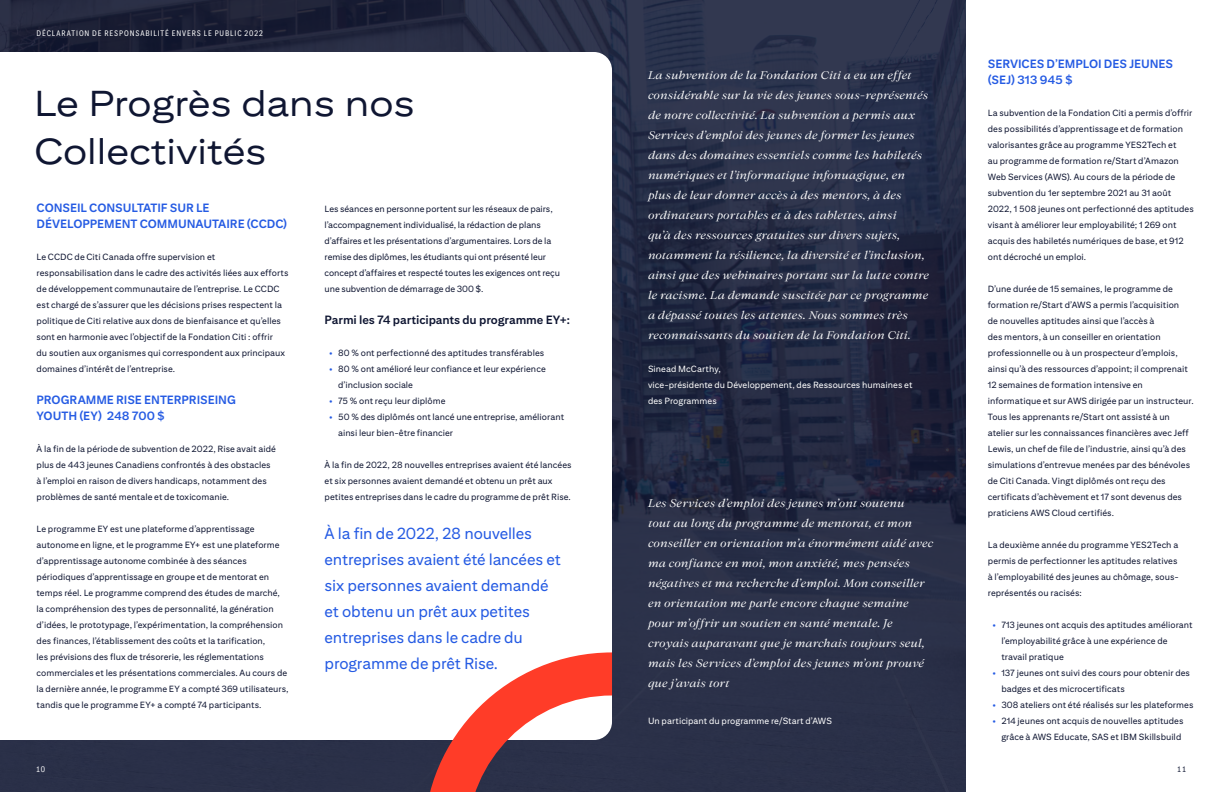
<style>
.page{position:relative;width:1224px;height:792px;background:#fff}
.page>*{position:absolute;margin:0;border:0;box-sizing:border-box;transform-origin:0 0}
.Headline_M{font:36px/48px "Citi Sans Display";color:#0f1632}
.Paragraph{font:16px/26px "Citi Sans Text";letter-spacing:-.01em;color:#255be3}
.Titles{font:700 12px/16px "Citi Sans Text";letter-spacing:-.005em;color:#255be3}
.Paragraph-2{font:700 12px/16px "Citi Sans Text";letter-spacing:-.005em;color:#255be3}
.Subheads{font:700 12px "Citi Sans Text";letter-spacing:-.005em;color:#0f1632}
.t1{font:italic 11px/20px "Citi Serif Display";letter-spacing:.005em;color:#fff}
.Paragraph-3{font:9px/16px "Citi Sans Text";letter-spacing:.005em;color:#0f1632}
.Paragraph-4{font:9px/16px "Citi Sans Text";letter-spacing:.005em;color:#fff}
.t2{font:condensed 8px "Citi Sans";letter-spacing:.11em;color:#fff}
.t3{font:condensed 8px "Citi Sans Table";color:#0f1632}
.t4{font:condensed 8px "Citi Sans Table";color:#fff}
.s1{color:#255be3}
</style>
<div class="page">
<img style="left:0;top:0;width:966px;height:792px">
<svg style="left:0;top:52px;width:612px;height:688px"></svg>
<svg style="left:424px;top:652px;width:376px;height:140px;fill:#2b3149"></svg>
<p class="t2" style="left:37px;top:29px;width:228px">DÉCLARATION DE RESPONSABILITÉ ENVERS LE PUBLIC 2022</p>
<p class="Headline_M" style="left:34px;top:79px;width:382px">Le Progrès dans nos<br>Collectivités</p>
<p class="Titles" style="left:37px;top:200px;width:252px">CONSEIL CONSULTATIF SUR LE<br>DÉVELOPPEMENT COMMUNAUTAIRE (CCDC)</p>
<p class="Paragraph-3" style="left:37px;top:249px;width:253px">Le CCDC de Citi Canada offre supervision et responsabilisation dans le cadre des activités liées aux efforts de développement communautaire de l’entreprise. Le CCDC est chargé de s’assurer que les décisions prises respectent la politique de Citi relative aux dons de bienfaisance et qu’elles sont en harmonie avec l’objectif de la Fondation Citi : offrir<br>du soutien aux organismes qui correspondent aux principaux domaines d’intérêt de l’entreprise.</p>
<p class="Paragraph-2" style="left:37px;top:392px;width:201px">PROGRAMME RISE ENTERPRISEING<br>YOUTH (EY) 248 700 $</p>
<p class="Paragraph-3" style="left:37px;top:441px;width:241px">À la fin de la période de subvention de 2022, Rise avait aidé plus de 443 jeunes Canadiens confrontés à des obstacles à l’emploi en raison de divers handicaps, notamment des problèmes de santé mentale et de toxicomanie.</p>
<p class="Paragraph-3" style="left:37px;top:521px;width:253px">Le programme EY est une plateforme d’apprentissage autonome en ligne, et le programme EY+ est une plateforme d’apprentissage autonome combinée à des séances périodiques d’apprentissage en groupe et de mentorat en temps réel. Le programme comprend des études de marché, la compréhension des types de personnalité, la génération d’idées, le prototypage, l’expérimentation, la compréhension des finances, l’établissement des coûts et la tarification,<br>les prévisions des flux de trésorerie, les réglementations commerciales et les présentations commerciales. Au cours de la dernière année, le programme EY a compté 369 utilisateurs, tandis que le programme EY+ a compté 74 participants.</p>
<p class="Paragraph-3" style="left:325px;top:201px;width:237px">Les séances en personne portent sur les réseaux de pairs, l’accompagnement individualisé, la rédaction de plans d’affaires et les présentations d’argumentaires. Lors de la remise des diplômes, les étudiants qui ont présenté leur concept d’affaires et respecté toutes les exigences ont reçu une subvention de démarrage de 300 $.</p>
<p class="Subheads" style="left:325px;top:313px;width:247px">Parmi les 74 participants du programme EY+:</p>
<p class="Paragraph-3" style="left:329px;top:345px;width:217px"><span class="s1">•</span> 80 % ont perfectionné des aptitudes transférables</p>
<p class="Paragraph-3" style="left:338px;top:361px;width:209px;text-indent:-9px"><span class="s1">•</span> 80 % ont amélioré leur confiance et leur expérience d’inclusion sociale</p>
<p class="Paragraph-3" style="left:329px;top:393px;width:118px"><span class="s1">•</span> 75 % ont reçu leur diplôme</p>
<p class="Paragraph-3" style="left:338px;top:409px;width:228px;text-indent:-9px"><span class="s1">•</span> 50 % des diplômés ont lancé une entreprise, améliorant ainsi leur bien-être financier</p>
<p class="Paragraph-3" style="left:325px;top:457px;width:249px">À la fin de 2022, 28 nouvelles entreprises avaient été lancées et six personnes avaient demandé et obtenu un prêt aux petites entreprises dans le cadre du programme de prêt Rise.</p>
<p class="Paragraph" style="left:325px;top:520px;width:238px">À la fin de 2022, 28 nouvelles entreprises avaient été lancées et six personnes avaient demandé et obtenu un prêt aux petites entreprises dans le cadre du programme de prêt Rise.</p>
<p class="t4" style="left:36px;top:765px;width:11px">10</p>
<p class="t1" style="left:648px;top:65px;width:283px">La subvention de la Fondation Citi a eu un effet considérable sur la vie des jeunes sous-représentés de notre collectivité. La subvention a permis aux Services d’emploi des jeunes de former les jeunes dans des domaines essentiels comme les habiletés numériques et l’informatique infonuagique, en plus de leur donner accès à des mentors, à des ordinateurs portables et à des tablettes, ainsi<br>qu’à des ressources gratuites sur divers sujets, notamment la résilience, la diversité et l’inclusion, ainsi que des webinaires portant sur la lutte contre le racisme. La demande suscitée par ce programme a dépassé toutes les attentes. Nous sommes très reconnaissants du soutien de la Fondation Citi.</p>
<p class="Paragraph-4" style="left:648px;top:361px;width:266px">Sinead McCarthy,<br>vice-présidente du Développement, des Ressources humaines et des Programmes</p>
<p class="t1" style="left:648px;top:493px;width:287px">Les Services d’emploi des jeunes m’ont soutenu<br>tout au long du programme de mentorat, et mon conseiller en orientation m’a énormément aidé avec ma confiance en moi, mon anxiété, mes pensées négatives et ma recherche d’emploi. Mon conseiller en orientation me parle encore chaque semaine pour m’offrir un soutien en santé mentale. Je croyais auparavant que je marchais toujours seul, mais les Services d’emploi des jeunes m’ont prouvé que j’avais tort</p>
<p class="Paragraph-4" style="left:648px;top:713px;width:185px">Un participant du programme re/Start d’AWS</p>
<p class="Titles" style="left:988px;top:56px;width:187px">SERVICES D’EMPLOI DES JEUNES (SEJ) 313 945 $</p>
<p class="Paragraph-3" style="left:988px;top:105px;width:207px">La subvention de la Fondation Citi a permis d’offrir des possibilités d’apprentissage et de formation valorisantes grâce au programme YES2Tech et<br>au programme de formation re/Start d’Amazon Web Services (AWS). Au cours de la période de subvention du 1er septembre 2021 au 31 août 2022, 1 508 jeunes ont perfectionné des aptitudes visant à améliorer leur employabilité; 1 269 ont acquis des habiletés numériques de base, et 912 ont décroché un emploi.</p>
<p class="Paragraph-3" style="left:988px;top:281px;width:207px">D’une durée de 15 semaines, le programme de formation re/Start d’AWS a permis l’acquisition<br>de nouvelles aptitudes ainsi que l’accès à<br>des mentors, à un conseiller en orientation professionnelle ou à un prospecteur d’emplois, ainsi qu’à des ressources d’appoint; il comprenait 12 semaines de formation intensive en informatique et sur AWS dirigée par un instructeur.<br>Tous les apprenants re/Start ont assisté à un atelier sur les connaissances financières avec Jeff Lewis, un chef de file de l’industrie, ainsi qu’à des simulations d’entrevue menées par des bénévoles de Citi Canada. Vingt diplômés ont reçu des certificats d’achèvement et 17 sont devenus des praticiens AWS Cloud certifiés.</p>
<p class="Paragraph-3" style="left:988px;top:537px;width:192px">La deuxième année du programme YES2Tech a permis de perfectionner les aptitudes relatives à l’employabilité des jeunes au chômage, sous&shy;représentés ou racisés:</p>
<p class="Paragraph-3" style="left:1001px;top:617px;width:193px;text-indent:-9px"><span class="s1">•</span> 713 jeunes ont acquis des aptitudes améliorant l’employabilité grâce à une expérience de travail pratique</p>
<p class="Paragraph-3" style="left:1001px;top:665px;width:190px;text-indent:-9px"><span class="s1">•</span> 137 jeunes ont suivi des cours pour obtenir des badges et des microcertificats</p>
<p class="Paragraph-3" style="left:992px;top:697px;width:203px"><span class="s1">•</span> 308 ateliers ont été réalisés sur les plateformes</p>
<p class="Paragraph-3" style="left:992px;top:713px;width:193px;text-align:right"><span class="s1">•</span> 214 jeunes ont acquis de nouvelles aptitudes grâce à AWS Educate, SAS et IBM Skillsbuild</p>
<p class="t3" style="left:1177px;top:765px;width:11px">11</p>
</div>
